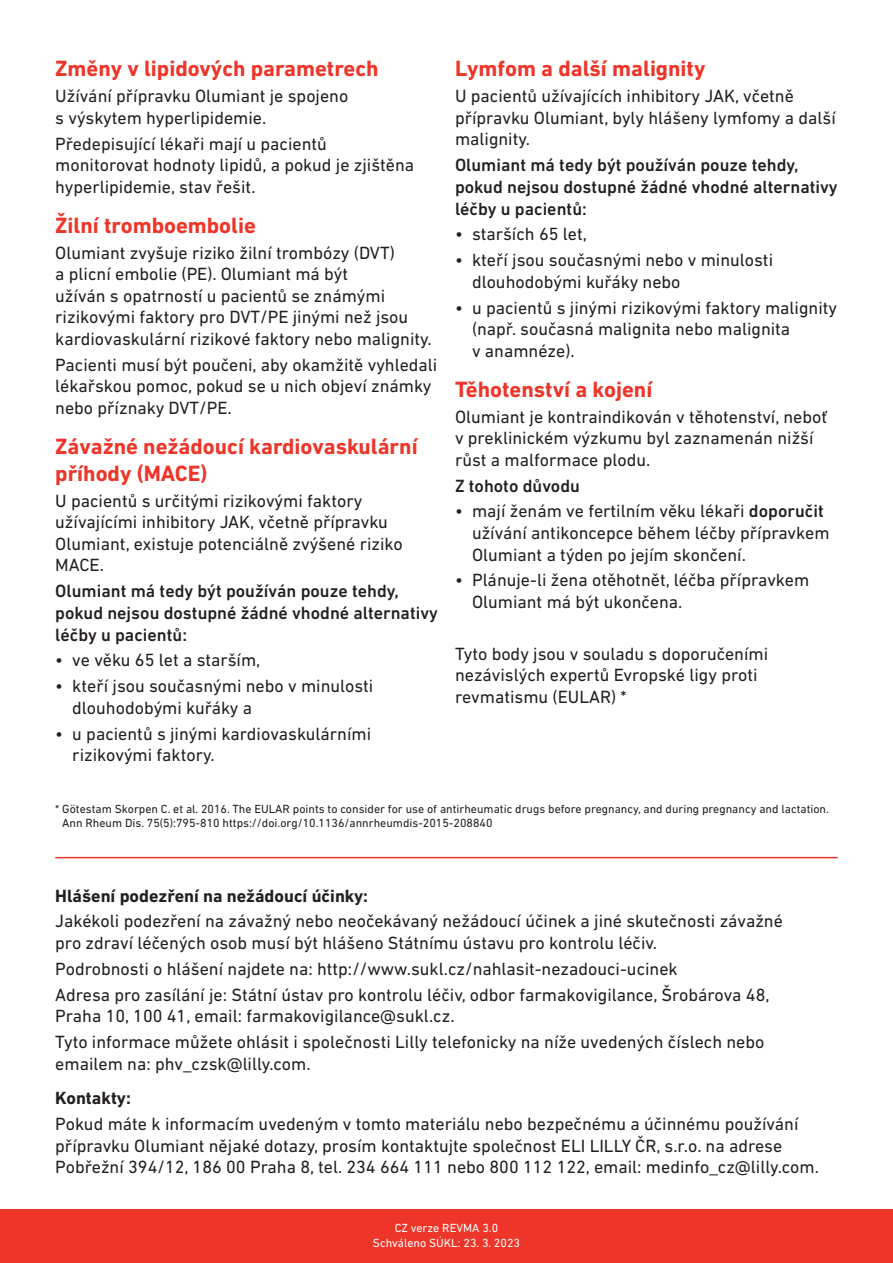
<style>
.page{position:relative;width:893px;height:1263px;background:#fff}
.page>*{position:absolute;margin:0;border:0;box-sizing:border-box;transform-origin:0 0}
.t1{font:700 22.5px/27px "DIN Next LT Pro";color:#ee3529}
.t2{font:18px/21.6px "DIN Next LT Pro";color:#231f20}
.t3{font:500 18px/21.6px "DIN Next LT Pro";color:#231f20}
.t4{font:700 18px "DIN Next LT Pro";color:#231f20}
.t5{font:12px/14.4px "DIN Next LT Pro";color:#231f20}
.t6{font:12px/14.4px "DIN Next LT Pro";color:#fff;text-align:center}
.s1{font-weight:500}
</style>
<div class="page">
<hr style="left:55px;top:857px;width:783px;height:1px;background:#ee3529">
<div style="left:0;top:1209px;width:893px;height:54px;background:#ee3529"></div>
<p class="t1" style="left:55px;top:55px;width:325px">Změny v lipidových parametrech</p>
<p class="t2" style="left:55px;top:85px;width:295px">Užívání přípravku Olumiant je spojeno s výskytem hyperlipidemie.</p>
<p class="t2" style="left:55px;top:133px;width:360px">Předepisující lékaři mají u pacientů monitorovat hodnoty lipidů, a pokud je zjištěna hyperlipidemie, stav řešit.</p>
<p class="t1" style="left:55px;top:211px;width:202px">Žilní tromboembolie</p>
<p class="t2" style="left:55px;top:241px;width:378px">Olumiant zvyšuje riziko žilní trombózy (DVT)<br>a plicní embolie (PE). Olumiant má být<br>užíván s opatrností u pacientů se známými rizikovými faktory pro DVT/PE jinými než jsou kardiovaskulární rizikové faktory nebo malignity.</p>
<p class="t2" style="left:55px;top:354px;width:384px">Pacienti musí být poučeni, aby okamžitě vyhledali lékařskou pomoc, pokud se u nich objeví známky nebo příznaky DVT/PE.</p>
<p class="t1" style="left:55px;top:432px;width:364px">Závažné nežádoucí kardiovaskulární příhody (MACE)</p>
<p class="t2" style="left:55px;top:489px;width:349px">U pacientů s určitými rizikovými faktory užívajícími inhibitory JAK, včetně přípravku Olumiant, existuje potenciálně zvýšené riziko MACE.</p>
<p class="t3" style="left:55px;top:580px;width:384px">Olumiant má tedy být používán pouze tehdy, pokud nejsou dostupné žádné vhodné alternativy léčby u pacientů:</p>
<p class="t2" style="left:55px;top:649px;width:207px">• ve věku 65 let a starším,</p>
<p class="t2" style="left:72px;top:675px;width:303px;text-indent:-17px">• kteří jsou současnými nebo v minulosti dlouhodobými kuřáky a</p>
<p class="t2" style="left:72px;top:722px;width:300px;text-indent:-17px">• u pacientů s jinými kardiovaskulárními rizikovými faktory.</p>
<p class="t1" style="left:455px;top:55px;width:252px">Lymfom a další malignity</p>
<p class="t2" style="left:455px;top:85px;width:382px">U pacientů užívajících inhibitory JAK, včetně přípravku Olumiant, byly hlášeny lymfomy a další malignity.</p>
<p class="t3" style="left:455px;top:154px;width:384px">Olumiant má tedy být používán pouze tehdy, pokud nejsou dostupné žádné vhodné alternativy léčby u pacientů:</p>
<p class="t2" style="left:455px;top:223px;width:133px">• starších 65 let,</p>
<p class="t2" style="left:472px;top:249px;width:303px;text-indent:-17px">• kteří jsou současnými nebo v minulosti dlouhodobými kuřáky nebo</p>
<p class="t2" style="left:472px;top:297px;width:367px;text-indent:-17px">• u pacientů s jinými rizikovými faktory malignity (např. současná malignita nebo malignita<br>v anamnéze).</p>
<p class="t1" style="left:455px;top:375px;width:199px">Těhotenství a kojení</p>
<p class="t2" style="left:455px;top:405px;width:374px">Olumiant je kontraindikován v těhotenství, neboť v preklinickém výzkumu byl zaznamenán nižší růst a malformace plodu.</p>
<p class="t3" style="left:455px;top:474px;width:126px">Z tohoto důvodu</p>
<p class="t2" style="left:472px;top:500px;width:359px;text-indent:-17px">• mají ženám ve fertilním věku lékaři <span class="s1">doporučit </span>užívání antikoncepce během léčby přípravkem<br>Olumiant a týden po jejím skončení.</p>
<p class="t2" style="left:472px;top:569px;width:339px;text-indent:-17px">• Plánuje-li žena otěhotnět, léčba přípravkem<br>Olumiant má být ukončena.</p>
<p class="t2" style="left:455px;top:643px;width:315px">Tyto body jsou v souladu s doporučeními nezávislých expertů Evropské ligy proti revmatismu (EULAR) *</p>
<p class="t5" style="left:62px;top:801px;width:768px;text-indent:-7px">* Götestam Skorpen C. et al. 2016. The EULAR points to consider for use of antirheumatic drugs before pregnancy, and during pregnancy and lactation.<br>Ann Rheum Dis. 75(5):795-810 https://doi.org/10.1136/annrheumdis-2015-208840</p>
<p class="t4" style="left:55px;top:885px;width:314px">Hlášení podezření na nežádoucí účinky:</p>
<p class="t2" style="left:55px;top:910px;width:729px">Jakékoli podezření na závažný nebo neočekávaný nežádoucí účinek a jiné skutečnosti závažné pro zdraví léčených osob musí být hlášeno Státnímu ústavu pro kontrolu léčiv.</p>
<p class="t2" style="left:55px;top:955px;width:716px;line-height:25.8px">Podrobnosti o hlášení najdete na: http://www.sukl.cz/nahlasit-nezadouci-ucinek<br>Adresa pro zasílání je: Státní ústav pro kontrolu léčiv, odbor farmakovigilance, Šrobárova 48,</p>
<p class="t2" style="left:55px;top:1003px;width:711px;line-height:25.8px">Praha 10, 100 41, email: farmakovigilance@sukl.cz.<br>Tyto informace můžete ohlásit i společnosti Lilly telefonicky na níže uvedených číslech nebo</p>
<p class="t2" style="left:55px;top:1052px;width:257px">emailem na: phv_czsk@lilly.com.</p>
<p class="t4" style="left:55px;top:1087px;width:77px">Kontakty:</p>
<p class="t2" style="left:55px;top:1113px;width:765px">Pokud máte k informacím uvedeným v tomto materiálu nebo bezpečnému a účinnému používání přípravku Olumiant nějaké dotazy, prosím kontaktujte společnost ELI LILLY ČR, s.r.o. na adrese<br>Pobřežní 394/12, 186 00 Praha 8, tel. 234 664 111 nebo 800 112 122, email: medinfo_cz@lilly.com.</p>
<p class="t6" style="left:373px;top:1221px;width:149px">CZ verze REVMA 3.0<br>Schváleno SÚKL: 23. 3. 2023</p>
</div>
